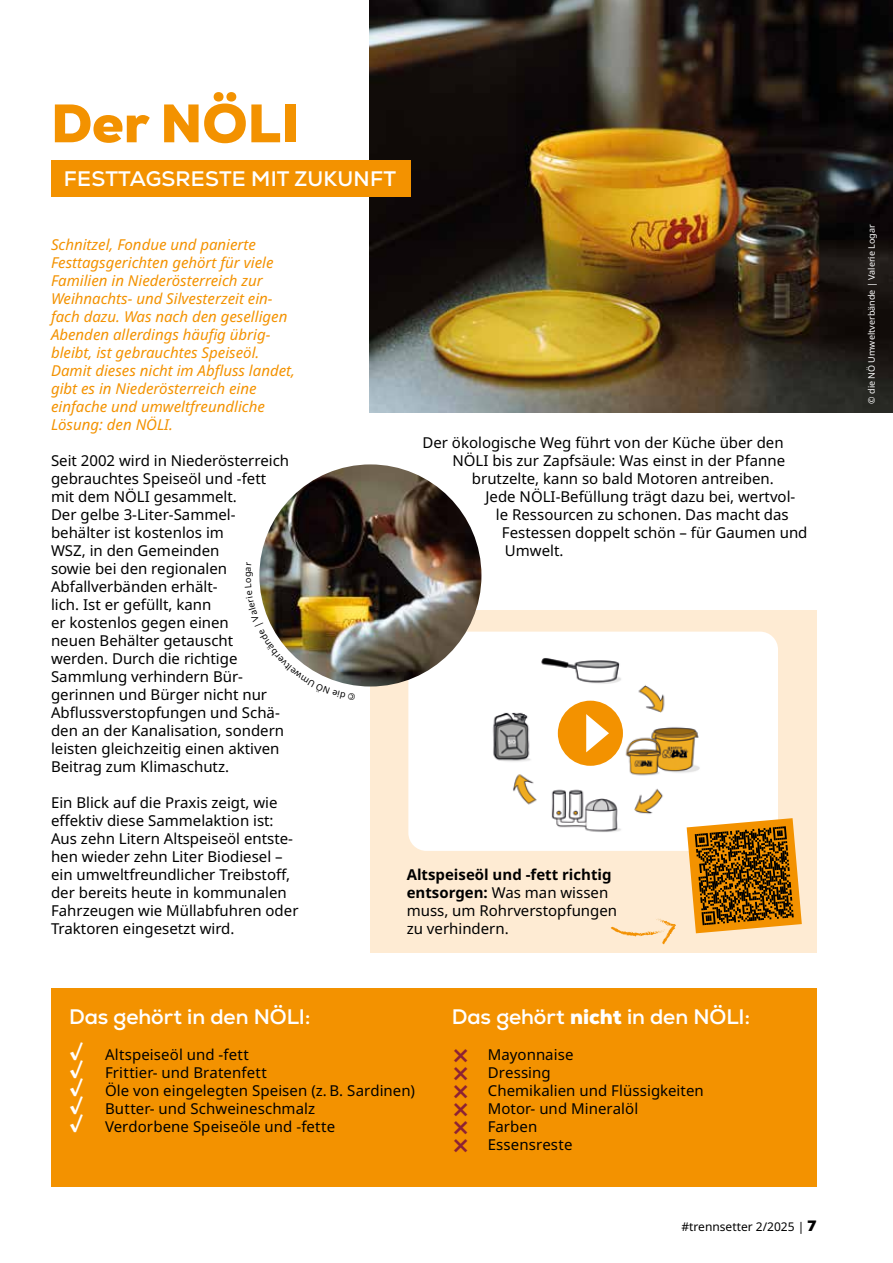
<style>
.page{position:relative;width:893px;height:1263px;background:#fff}
.page>*{position:absolute;margin:0;border:0;box-sizing:border-box;transform-origin:0 0}
.t1{font:900 54px "Nexa";color:#f39200}
.t2{font:36px "Embury Text";color:#8d2234}
.t3{font:700 21px "Nexa";letter-spacing:-.005em;color:#fff}
.t4{font:15px/18px "Noto Sans";color:#000}
.t5{font:italic 15px/18px "Noto Sans";color:#f39200}
.t6{font:12px "Noto Sans";color:#000}
.t7{font:9px "Noto Sans";color:#fff}
.s1{font-weight:700}
.s2{font-weight:900}
.s3{font-family:"Nexa";font-weight:900;font-size:15px}
</style>
<div class="page">
<div style="left:370px;top:809px;width:446px;height:143px;background:#feebd3"></div>
<div style="left:370px;top:610px;width:446px;height:199px;background:#feebd3"></div>
<img style="left:408px;top:632px;width:370px;height:219px">
<img style="left:370px;top:0;width:523px;height:412px">
<div style="left:51px;top:160px;width:360px;height:36px;background:#f39200"></div>
<div style="left:51px;top:988px;width:765px;height:198px;background:#f39200"></div>
<svg style="left:558px;top:701px;width:65px;height:65px;background:#f6b450"></svg>
<svg style="left:610px;top:918px;width:67px;height:27px;background:#fce0bb"></svg>
<img style="left:259px;top:464px;width:222px;height:222px;border-radius:111px">
<svg style="left:687px;top:818px;width:115px;height:115px;background:#a67020"></svg>
<img style="left:259px;top:562px;width:96px;height:124px">
<h1 class="t1" style="left:51px;top:88px;width:249px">Der NÖLI</h1>
<h3 class="t3" style="left:64px;top:165px;width:334px">FESTTAGSRESTE MIT ZUKUNFT</h3>
<p class="t5" style="left:51px;top:236px;width:245px">Schnitzel, Fondue und panierte Festtagsgerichten gehört für viele Familien in Niederösterreich zur Weihnachts- und Silvesterzeit ein&shy;fach dazu. Was nach den geselligen Abenden allerdings häufig übrig&shy;bleibt, ist gebrauchtes Speiseöl.<br>Damit dieses nicht im Abfluss landet, gibt es in Niederösterreich eine einfache und umweltfreundliche Lösung: den NÖLI.</p>
<p class="t4" style="left:51px;top:452px;width:240px">Seit 2002 wird in Niederösterreich gebrauchtes Speiseöl und -fett mit dem NÖLI gesammelt.<br>Der gelbe 3-Liter-Sammel&shy;behälter ist kostenlos im<br>WSZ, in den Gemeinden<br>sowie bei den regionalen<br>Abfallverbänden erhält-<br>lich. Ist er gefüllt, kann<br>er kostenlos gegen einen<br>neuen Behälter getauscht werden. Durch die richtige<br>Sammlung verhindern Bür&shy;gerinnen und Bürger nicht nur<br>Abflussverstopfungen und Schä&shy;den an der Kanalisation, sondern leisten gleichzeitig einen aktiven<br>Beitrag zum Klimaschutz.</p>
<p class="t4" style="left:51px;top:794px;width:249px">Ein Blick auf die Praxis zeigt, wie effektiv diese Sammelaktion ist:<br>Aus zehn Litern Altspeiseöl entste&shy;hen wieder zehn Liter Biodiesel – ein umweltfreundlicher Treibstoff, der bereits heute in kommunalen Fahrzeugen wie Müllabfuhren oder Traktoren eingesetzt wird.</p>
<p class="t4" style="left:422px;top:434px;width:363px">Der ökologische Weg führt von der Küche über den</p>
<p class="t4" style="left:452px;top:452px;width:334px">NÖLI bis zur Zapfsäule: Was einst in der Pfanne</p>
<p class="t4" style="left:472px;top:470px;width:303px">brutzelte, kann so bald Motoren antreiben.</p>
<p class="t4" style="left:485px;top:488px;width:311px">Jede NÖLI-Befüllung trägt dazu bei, wertvol-</p>
<p class="t4" style="left:496px;top:506px;width:294px">le Ressourcen zu schonen. Das macht das</p>
<p class="t4" style="left:502px;top:524px;width:307px">Festessen doppelt schön – für Gaumen und</p>
<p class="t4" style="left:505px;top:542px;width:60px">Umwelt.</p>
<p class="t4" style="left:407px;top:866px;width:212px"><span class="s1">Altspeiseöl und -fett richtig entsorgen:</span> Was man wissen muss, um Rohrverstopfungen zu verhindern.</p>
<h3 class="t3" style="left:69px;top:1004px;width:243px">Das gehört in den NÖLI:</h3>
<p class="t4" style="left:105px;top:1046px;width:311px">Altspeiseöl und -fett<br>Frittier- und Bratenfett<br>Öle von eingelegten Speisen (z. B. Sardinen)<br>Butter- und Schweineschmalz<br>Verdorbene Speiseöle und -fette</p>
<h3 class="t3" style="left:452px;top:1004px;width:300px">Das gehört <span class="s2">nicht</span> in den NÖLI:</h3>
<h2 class="t2" style="left:452px;top:1025px;width:19px">×</h2>
<p class="t4" style="left:488px;top:1046px;width:87px">Mayonnaise</p>
<h2 class="t2" style="left:452px;top:1043px;width:19px">×</h2>
<p class="t4" style="left:488px;top:1064px;width:65px">Dressing</p>
<h2 class="t2" style="left:452px;top:1061px;width:19px">×</h2>
<p class="t4" style="left:488px;top:1082px;width:218px">Chemikalien und Flüssigkeiten</p>
<h2 class="t2" style="left:452px;top:1079px;width:19px">×</h2>
<p class="t4" style="left:488px;top:1100px;width:152px">Motor- und Mineralöl</p>
<h2 class="t2" style="left:452px;top:1097px;width:19px">×</h2>
<p class="t4" style="left:488px;top:1118px;width:51px">Farben</p>
<h2 class="t2" style="left:452px;top:1115px;width:19px">×</h2>
<p class="t4" style="left:488px;top:1136px;width:86px">Essensreste</p>
<p class="t6" style="left:681px;top:1218px;width:136px">#trennsetter 2/2025 | <span class="s3">7</span></p>
<p class="t7" style="left:865px;top:404px;width:181px;rotate:-90deg">© die NÖ Umweltverbände | Valerie Logar</p>
</div>
